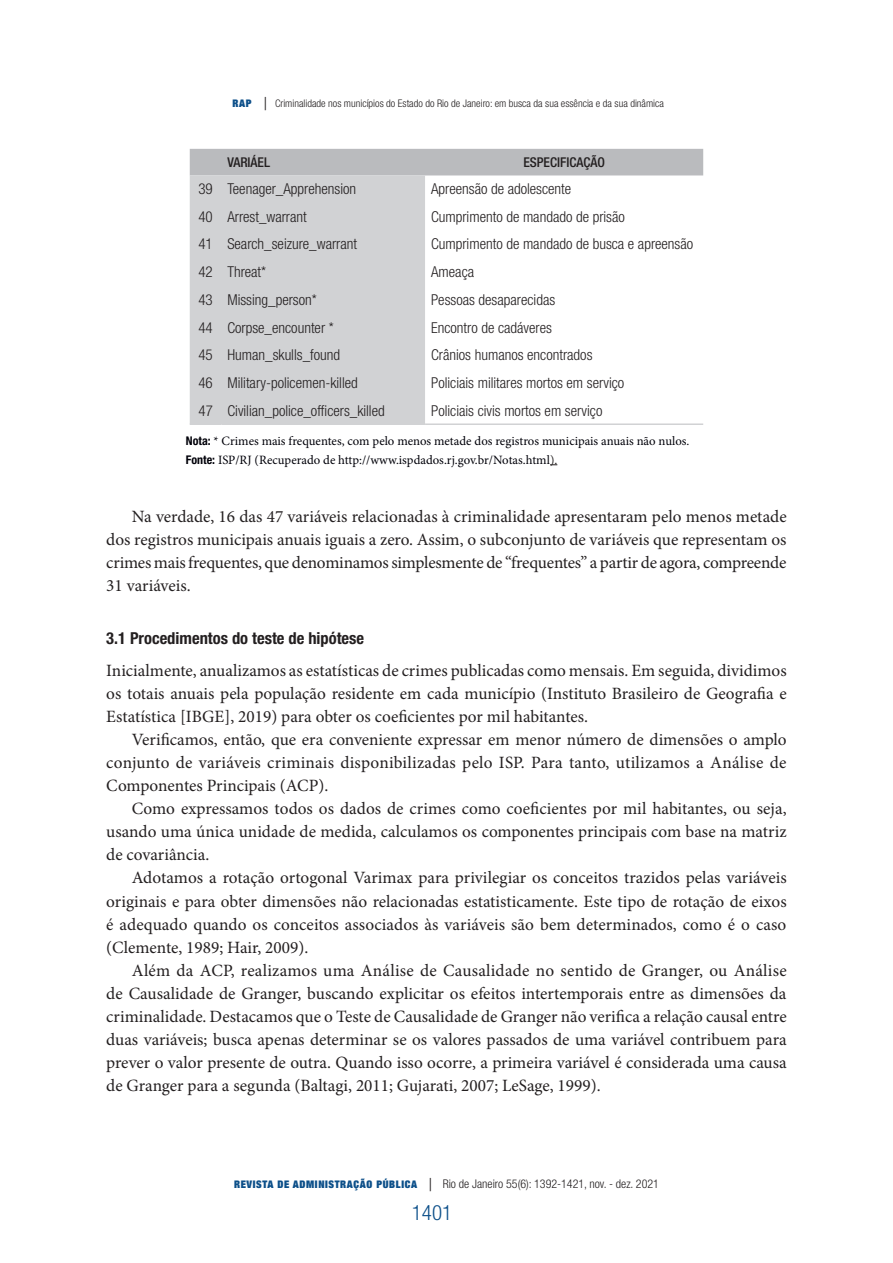
<style>
.page{position:relative;width:893px;height:1263px;background:#fff}
.page>*{position:absolute;margin:0;border:0;box-sizing:border-box;transform-origin:0 0}
.t1{font:300 condensed 21px "Helvetica Neue LT Std";color:#0c4f89}
.t2{font:17.25px/23.1px "Minion Pro";color:#231f20;text-align:justify}
.t3{font:700 condensed 16.5px "Helvetica Neue LT Std";color:#231f20}
.t4{font:300 condensed 15px "Helvetica Neue LT Std";color:#231f20}
.t5{font:500 condensed 13.5px "Helvetica Neue LT Std";color:#231f20}
.t6{font:12.75px/18px "Minion Pro";color:#000009}
.t7{font:300 condensed 12px "Helvetica Neue LT Std";color:#231f20}
.t8{font:300 condensed 10.5px "Helvetica Neue LT Std";color:#231f20}
.s1{font-family:"Helvetica Neue";font-weight:900;font-stretch:expanded;color:#0c4f89}
.s2{font-size:18px}
.s3{font-family:"Helvetica Neue LT Std";font-weight:700;font-stretch:condensed;font-size:12px}
.s4{color:#231f20}
.s5{font-family:"Helvetica Neue";font-weight:900;font-stretch:expanded;font-size:10.5px;color:#0c4f89}
</style>
<div class="page">
<div style="left:190px;top:149px;width:513px;height:26px;background:#babbbe"></div>
<div style="left:190px;top:175px;width:235px;height:248px;background:#d1d2d4"></div>
<hr style="left:190px;top:423px;width:31px;height:2px;background:#d1d2d4">
<hr style="left:221px;top:423px;width:204px;height:2px;background:#d1d2d4">
<hr style="left:425px;top:423px;width:278px;height:2px;background:#d1d2d4">
<p class="t8" style="left:232px;top:98px;width:433px"><span class="s1">RAP</span> <span class="s2">|</span> Criminalidade nos municípios do Estado do Rio de Janeiro: em busca da sua essência e da sua dinâmica</p>
<p class="t5" style="left:227px;top:154px;width:44px">VARIÁEL</p>
<p class="t5" style="left:523px;top:154px;width:83px">ESPECIFICAÇÃO</p>
<p class="t4" style="left:198px;top:180px;width:159px">39 Teenager_Apprehension</p>
<p class="t4" style="left:431px;top:180px;width:142px">Apreensão de adolescente</p>
<p class="t4" style="left:198px;top:208px;width:110px">40 Arrest_warrant</p>
<p class="t4" style="left:431px;top:208px;width:195px">Cumprimento de mandado de prisão</p>
<p class="t4" style="left:198px;top:235px;width:160px">41 Search_seizure_warrant</p>
<p class="t4" style="left:431px;top:235px;width:264px">Cumprimento de mandado de busca e apreensão</p>
<p class="t4" style="left:198px;top:263px;width:69px">42 Threat*</p>
<p class="t4" style="left:431px;top:263px;width:45px">Ameaça</p>
<p class="t4" style="left:198px;top:291px;width:120px">43 Missing_person*</p>
<p class="t4" style="left:431px;top:291px;width:126px">Pessoas desaparecidas</p>
<p class="t4" style="left:198px;top:319px;width:137px">44 Corpse_encounter *</p>
<p class="t4" style="left:431px;top:319px;width:122px">Encontro de cadáveres</p>
<p class="t4" style="left:198px;top:346px;width:143px">45 Human_skulls_found</p>
<p class="t4" style="left:431px;top:346px;width:163px">Crânios humanos encontrados</p>
<p class="t4" style="left:198px;top:374px;width:161px">46 Military-policemen-killed</p>
<p class="t4" style="left:431px;top:374px;width:195px">Policiais militares mortos em serviço</p>
<p class="t4" style="left:198px;top:402px;width:188px">47 Civilian_police_officers_killed</p>
<p class="t4" style="left:431px;top:402px;width:173px">Policiais civis mortos em serviço</p>
<p class="t6" style="left:186px;top:432px;width:505px"><span class="s3">Nota:</span> * Crimes mais frequentes, com pelo menos metade dos registros municipais anuais não nulos.<br><span class="s3">Fonte:</span> ISP/RJ (Recuperado de http://www.ispdados.rj.gov.br/Notas.html<span class="s4">).</span></p>
<p class="t2" style="left:106px;top:505px;width:682px;text-indent:26px">Na verdade, 16 das 47 variáveis relacionadas à criminalidade apresentaram pelo menos metade dos registros municipais anuais iguais a zero. Assim, o subconjunto de variáveis que representam os crimes mais frequentes, que denominamos simplesmente de “frequentes” a partir de agora, compreende 31 variáveis.</p>
<p class="t3" style="left:106px;top:628px;width:259px">3.1 Procedimentos do teste de hipótese</p>
<p class="t2" style="left:106px;top:658px;width:682px">Inicialmente, anualizamos as estatísticas de crimes publicadas como mensais. Em seguida, dividimos os totais anuais pela população residente em cada município (Instituto Brasileiro de Geografia e Estatística [IBGE], 2019) para obter os coeficientes por mil habitantes.</p>
<p class="t2" style="left:106px;top:728px;width:682px;text-indent:26px">Verificamos, então, que era conveniente expressar em menor número de dimensões o amplo conjunto de variáveis criminais disponibilizadas pelo ISP. Para tanto, utilizamos a Análise de Componentes Principais (ACP).</p>
<p class="t2" style="left:106px;top:797px;width:682px;text-indent:26px">Como expressamos todos os dados de crimes como coeficientes por mil habitantes, ou seja, usando uma única unidade de medida, calculamos os componentes principais com base na matriz de covariância.</p>
<p class="t2" style="left:106px;top:866px;width:682px;text-indent:26px">Adotamos a rotação ortogonal Varimax para privilegiar os conceitos trazidos pelas variáveis originais e para obter dimensões não relacionadas estatisticamente. Este tipo de rotação de eixos é adequado quando os conceitos associados às variáveis são bem determinados, como é o caso (Clemente, 1989; Hair, 2009).</p>
<p class="t2" style="left:106px;top:959px;width:682px;text-indent:26px">Além da ACP, realizamos uma Análise de Causalidade no sentido de Granger, ou Análise de Causalidade de Granger, buscando explicitar os efeitos intertemporais entre as dimensões da criminalidade. Destacamos que o Teste de Causalidade de Granger não verifica a relação causal entre duas variáveis; busca apenas determinar se os valores passados de uma variável contribuem para prever o valor presente de outra. Quando isso ocorre, a primeira variável é considerada uma causa de Granger para a segunda (Baltagi, 2011; Gujarati, 2007; LeSage, 1999).</p>
<p class="t7" style="left:234px;top:1176px;width:426px"><span class="s5">REVISTA DE ADMINISTRAÇÃO PÚBLICA</span> <span class="s2">|</span> Rio de Janeiro 55(6): 1392-1421, nov. - dez. 2021</p>
<p class="t1" style="left:412px;top:1200px;width:42px">1401</p>
</div>
